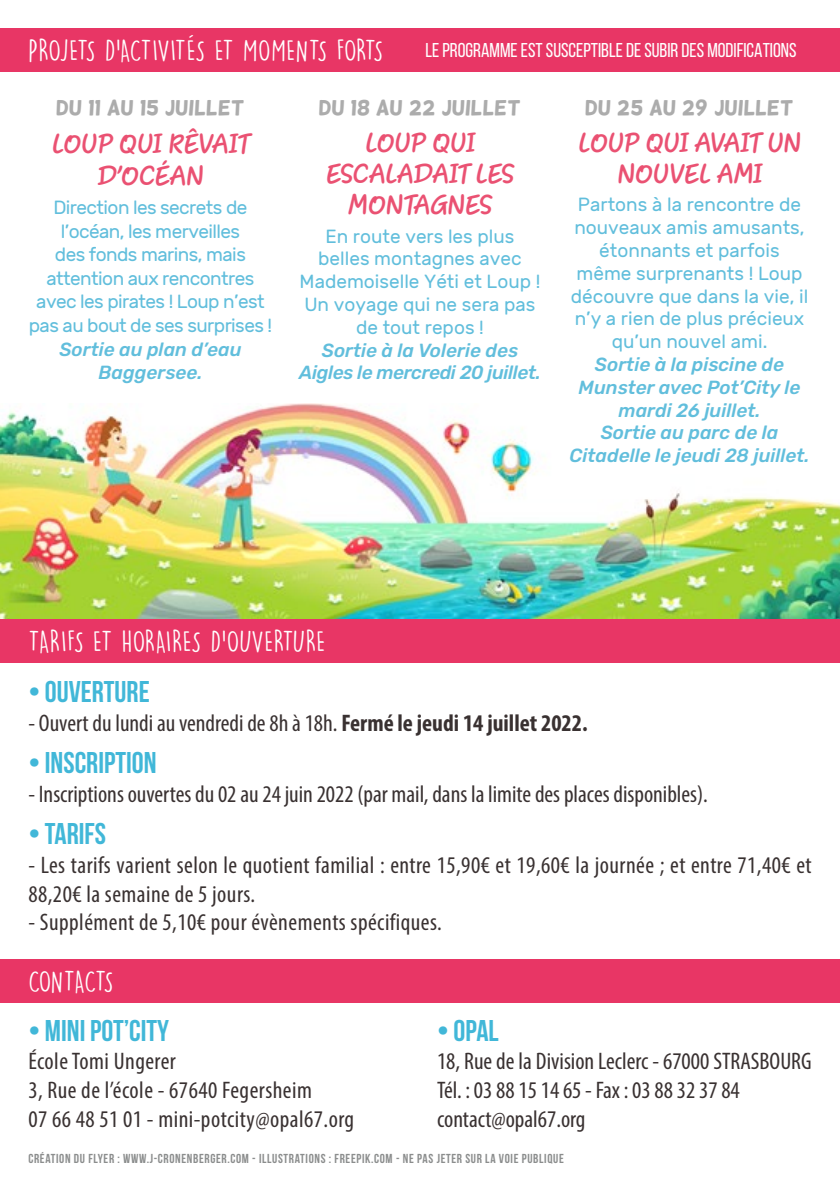
<style>
.page{position:relative;width:840px;height:1191px;background:#fff}
.page>*{position:absolute;margin:0;border:0;box-sizing:border-box;transform-origin:0 0}
.t1{font:700 30px "Bebas Neue";color:#41b7d8}
.t2{font:28px "DK Lemon Yellow Sun";letter-spacing:-.02em;color:#fff}
.t3{font:26px/31.2px "Heart Warming";color:#ea5172;text-align:center}
.t4{font:condensed 24px/28.8px "Myriad Pro";letter-spacing:.015em;color:#393131}
.t5{font:21px "Helsinki";color:#acacac}
.t6{font:20px "Bebas Neue";color:#fff}
.t7{font:19px/22.8px "Rubik";color:#61bedc;text-align:center}
.t8{font:19px/23.6px "Rubik";letter-spacing:-.03em;color:#61bedc;text-align:center}
.t9{font:italic 500 19px/22.8px "Rubik";color:#61bedc;text-align:center}
.t10{font:italic 500 19px/22.8px "Rubik";letter-spacing:-.02em;color:#61bedc;text-align:center}
.t11{font:700 13px "Bebas Neue";letter-spacing:.05em;color:#8b8d8d}
.s1{font-weight:700}
</style>
<div class="page">
<img style="left:0;top:404px;width:839px;height:215px">
<div style="left:0;top:28px;width:839px;height:43px;background:#e83665"></div>
<div style="left:0;top:619px;width:839px;height:43px;background:#e83665"></div>
<div style="left:0;top:959px;width:839px;height:43px;background:#e83665"></div>
<p class="t2" style="left:28px;top:33px;width:356px">PROJETS D’ACTIVITÉS ET MOMENTS FORTS</p>
<p class="t6" style="left:425px;top:40px;width:372px">LE PROGRAMME EST SUSCEPTIBLE DE SUBIR DES MODIFICATIONS</p>
<p class="t5" style="left:56px;top:96px;width:190px">DU 11 AU 15 JUILLET</p>
<p class="t3" style="left:52px;top:127px;width:198px;line-height:32px">LOUP QUI RÊVAIT<br>D’OCÉAN</p>
<p class="t8" style="left:29px;top:196px;width:245px">Direction les secrets de l’océan, les merveilles<br>des fonds marins, mais attention aux rencontres avec les pirates ! Loup n’est pas au bout de ses surprises !</p>
<p class="t9" style="left:59px;top:338px;width:183px;line-height:23.6px">Sortie au plan d’eau<br>Baggersee.</p>
<p class="t5" style="left:318px;top:96px;width:204px">DU 18 AU 22 JUILLET</p>
<p class="t3" style="left:325px;top:127px;width:190px">LOUP QUI<br>ESCALADAIT LES<br>MONTAGNES</p>
<p class="t7" style="left:299px;top:225px;width:242px">En route vers les plus belles montagnes avec<br>Mademoiselle Yéti et Loup !<br>Un voyage qui ne sera pas de tout repos !</p>
<p class="t10" style="left:299px;top:339px;width:243px">Sortie à la Volerie des<br>Aigles le mercredi 20 juillet.</p>
<p class="t5" style="left:584px;top:96px;width:210px">DU 25 AU 29 JUILLET</p>
<p class="t3" style="left:578px;top:127px;width:224px">LOUP QUI AVAIT UN<br>NOUVEL AMI</p>
<p class="t7" style="left:570px;top:194px;width:239px">Partons à la rencontre de nouveaux amis amusants, étonnants et parfois même surprenants ! Loup découvre que dans la vie, il n’y a rien de plus précieux qu’un nouvel ami.</p>
<p class="t9" style="left:569px;top:353px;width:241px">Sortie à la piscine de<br>Munster avec Pot’City le mardi 26 juillet.<br>Sortie au parc de la<br>Citadelle le jeudi 28 juillet.</p>
<p class="t2" style="left:28px;top:624px;width:298px">TARIFS ET HORAIRES D’OUVERTURE</p>
<p class="t1" style="left:28px;top:675px;width:123px">• OUVERTURE</p>
<p class="t4" style="left:28px;top:708px;width:560px">- Ouvert du lundi au vendredi de 8h à 18h. <span class="s1">Fermé le jeudi 14 juillet 2022.</span></p>
<p class="t1" style="left:28px;top:746px;width:129px">• INSCRIPTION</p>
<p class="t4" style="left:28px;top:779px;width:680px">- Inscriptions ouvertes du 02 au 24 juin 2022 (par mail, dans la limite des places disponibles).</p>
<p class="t1" style="left:28px;top:817px;width:79px">• TARIFS</p>
<p class="t4" style="left:28px;top:850px;width:784px">- Les tarifs varient selon le quotient familial : entre 15,90€ et 19,60€ la journée ; et entre 71,40€ et<br>88,20€ la semaine de 5 jours.</p>
<p class="t4" style="left:28px;top:907px;width:415px">- Supplément de 5,10€ pour évènements spécifiques.</p>
<p class="t2" style="left:28px;top:964px;width:87px">CONTACTS</p>
<p class="t1" style="left:28px;top:1013px;width:142px">• MINI POT’CITY</p>
<p class="t4" style="left:28px;top:1046px;width:327px">École Tomi Ungerer<br>3, Rue de l’école - 67640 Fegersheim<br>07 66 48 51 01 - mini-potcity@opal67.org</p>
<p class="t1" style="left:437px;top:1013px;width:63px">• OPAL</p>
<p class="t4" style="left:437px;top:1046px;width:376px">18, Rue de la Division Leclerc - 67000 STRASBOURG<br>Tél. : 03 88 15 14 65 - Fax : 03 88 32 37 84 contact@opal67.org</p>
<p class="t11" style="left:28px;top:1151px;width:536px">CRÉATION DU FLYER : WWW.J-CRONENBERGER.COM - ILLUSTRATIONS : FREEPIK.COM - NE PAS JETER SUR LA VOIE PUBLIQUE</p>
</div>
